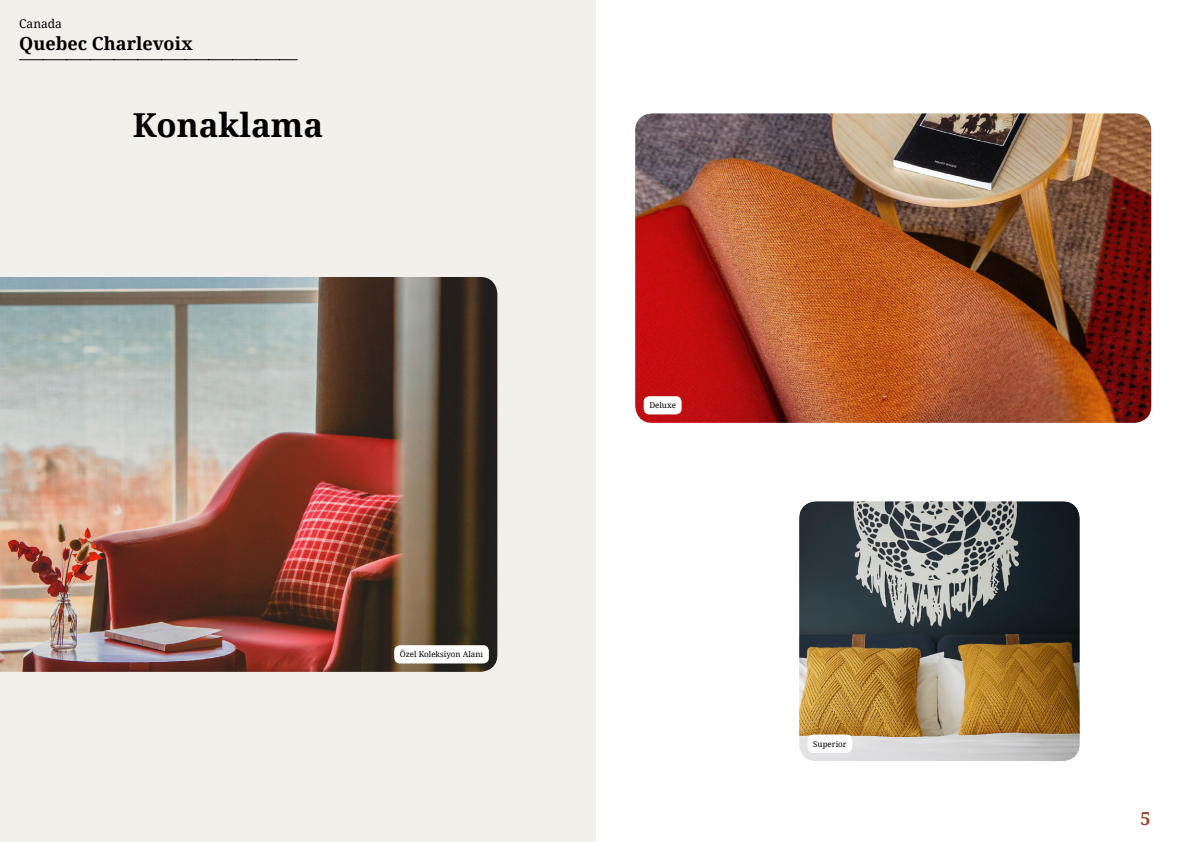
<style>
.page{position:relative;width:1191px;height:842px;background:#fff}
.page>*{position:absolute;margin:0;border:0;box-sizing:border-box;transform-origin:0 0}
.t1{font:700 33px "Noto Serif";color:#000}
.t2{font:700 18px "Noto Serif";color:#000}
.t3{font:700 18px "Noto Serif";color:#9d432c}
.t4{font:12px "Noto Serif";color:#000}
.t5{font:8px "Noto Serif";color:#000}
</style>
<div class="page">
<div style="left:0;top:0;width:595px;height:842px;background:#f3f0ec"></div>
<img style="left:635px;top:113px;width:516px;height:310px">
<img style="left:800px;top:502px;width:278px;height:258px">
<div style="left:791px;top:493px;width:296px;height:276px;border:8px solid #fff;border-radius:21px"></div>
<div style="left:643px;top:396px;width:38px;height:18px;background:#fff;border-radius:6px"></div>
<div style="left:807px;top:734px;width:45px;height:19px;background:#fff;border-radius:6px"></div>
<img style="left:0;top:277px;width:497px;height:395px">
<div style="left:394px;top:645px;width:95px;height:18px;background:#fff;border-radius:6px"></div>
<svg style="left:20px;top:59px;width:277px;height:1px"></svg>
<h3 class="t4" style="left:19px;top:16px;width:44px">Canada</h3>
<h2 class="t2" style="left:19px;top:31px;width:175px">Quebec Charlevoix</h2>
<h1 class="t1" style="left:133px;top:102px;width:192px">Konaklama</h1>
<p class="t5" style="left:400px;top:649px;width:85px">Özel Koleksiyon Alanı</p>
<p class="t5" style="left:649px;top:400px;width:28px">Deluxe</p>
<p class="t5" style="left:813px;top:738px;width:35px">Superior</p>
<h2 class="t3" style="left:1140px;top:806px;width:12px">5</h2>
</div>
